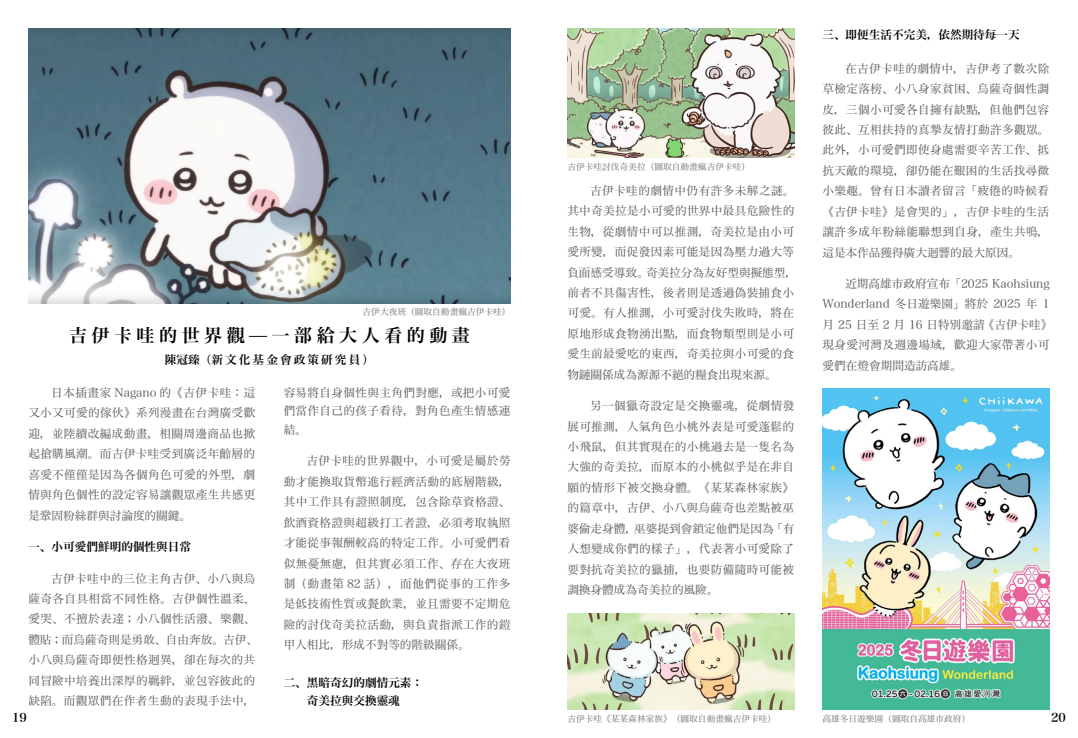
<style>
.page{position:relative;width:1078px;height:738px;background:#fff}
.page>*{position:absolute;margin:0;border:0;box-sizing:border-box;transform-origin:0 0}
.t1{font:18px "Hira Min Pro W6";letter-spacing:.25em;color:#000}
.t2{font:12px "Hira Min Pro N W6";color:#000}
.t3{font:11.6px/20.4px "Hira Min Pro W3";letter-spacing:.03em;color:#595757;text-align:justify}
.t4{font:11.6px/20.4px "Hira Min Pro W3";color:#595757}
.t5{font:11.6px/18.4px "Hira Min Pro W6";color:#000;text-align:center}
.t6{font:11.6px "Hira Min Pro W6";letter-spacing:.18em;color:#000}
.t7{font:8.7px "Hira Min Pro W3";color:#727171}
</style>
<div class="page">
<img style="left:28px;top:28px;width:482px;height:275px">
<img style="left:822px;top:388px;width:227px;height:321px">
<img style="left:567px;top:28px;width:227px;height:129px">
<img style="left:567px;top:613px;width:227px;height:96px">
<p class="t7" style="left:362px;top:304px;width:149px">吉伊大夜班（圖取自動畫瘋吉伊卡哇）</p>
<h1 class="t1" style="left:69px;top:319px;width:402px">吉伊卡哇的世界觀—一部給大人看的動畫</h1>
<p class="t6" style="left:165px;top:349px;width:210px">陳冠臻（新文化基金會政策研究員）</p>
<p class="t3" style="left:28px;top:381px;width:228px;text-indent:23px">日本插畫家 Nagano 的《吉伊卡哇：這又小又可愛的傢伙》系列漫畫在台灣廣受歡迎，並陸續改編成動畫，相關周邊商品也掀起搶購風潮。而吉伊卡哇受到廣泛年齡層的喜愛不僅僅是因為各個角色可愛的外型，劇情與角色個性的設定容易讓觀眾產生共感更是鞏固粉絲群與討論度的關鍵。</p>
<p class="t3" style="left:283px;top:382px;width:228px;line-height:18.4px">容易將自身個性與主角們對應，或把小可愛們當作自己的孩子看待，對角色產生情感連結。</p>
<p class="t3" style="left:283px;top:449px;width:228px;text-indent:23px">吉伊卡哇的世界觀中，小可愛是屬於勞動才能換取貨幣進行經濟活動的底層階級，其中工作具有證照制度，包含除草資格證、飲酒資格證與超級打工者證，必須考取執照才能從事報酬較高的特定工作。小可愛們看似無憂無慮，但其實必須工作、存在大夜班制（動畫第 82 話），而他們從事的工作多是低技術性質或餐飲業，並且需要不定期危險的討伐奇美拉活動，與負責指派工作的鎧甲人相比，形成不對等的階級關係。</p>
<p class="t5" style="left:28px;top:536px;width:164px">一、小可愛們鮮明的個性與日常</p>
<p class="t3" style="left:28px;top:566px;width:231px;text-align:left;text-indent:23px">吉伊卡哇中的三位主角吉伊、小八與烏薩奇各自具相當不同性格。吉伊個性溫柔、愛哭、不擅於表達；小八個性活潑、樂觀、體貼；而烏薩奇則是勇敢、自由奔放。吉伊、小八與烏薩奇即便性格迥異，卻在每次的共同冒險中培養出深厚的羈絆，並包容彼此的缺陷。而觀眾們在作者生動的表現手法中，</p>
<p class="t5" style="left:283px;top:671px;width:141px">二、黑暗奇幻的劇情元素：奇美拉與交換靈魂</p>
<p class="t7" style="left:567px;top:159px;width:184px">吉伊卡哇討伐奇美拉（圖取自動畫瘋吉伊卡哇）</p>
<p class="t3" style="left:567px;top:179px;width:231px;text-align:left;text-indent:23px">吉伊卡哇的劇情中仍有許多未解之謎。其中奇美拉是小可愛的世界中最具危險性的生物，從劇情中可以推測，奇美拉是由小可愛所變，而促發因素可能是因為壓力過大等負面感受導致。奇美拉分為友好型與擬態型，前者不具傷害性，後者則是透過偽裝捕食小可愛。有人推測，小可愛討伐失敗時，將在原地形成食物湧出點，而食物類型則是小可愛生前最愛吃的東西，奇美拉與小可愛的食物鏈關係成為源源不絕的糧食出現來源。</p>
<p class="t3" style="left:567px;top:394px;width:228px;text-indent:23px">另一個獵奇設定是交換靈魂，從劇情發展可推測，人氣角色小桃外表是可愛蓬鬆的小飛鼠，但其實現在的小桃過去是一隻名為大強的奇美拉，而原本的小桃似乎是在非自願的情形下被交換身體。《某某森林家族》的篇章中，吉伊、小八與烏薩奇也差點被巫婆偷走身體，巫婆提到會鎖定他們是因為「有人想變成你們的樣子」，代表著小可愛除了要對抗奇美拉的獵捕，也要防備隨時可能被調換身體成為奇美拉的風險。</p>
<p class="t5" style="left:822px;top:24px;width:198px">三、即便生活不完美，依然期待每一天</p>
<p class="t3" style="left:822px;top:57px;width:228px;text-indent:23px">在吉伊卡哇的劇情中，吉伊考了數次除草檢定落榜、小八身家貧困、烏薩奇個性調皮，三個小可愛各自擁有缺點，但他們包容彼此、互相扶持的真摯友情打動許多觀眾。此外，小可愛們即使身處需要辛苦工作、抵抗天敵的環境，卻仍能在艱困的生活找尋微小樂趣。曾有日本讀者留言「疲倦的時候看《吉伊卡哇》是會哭的」，吉伊卡哇的生活讓許多成年粉絲能聯想到自身，產生共鳴，這是本作品獲得廣大迴響的最大原因。</p>
<p class="t4" style="left:822px;top:272px;width:231px;text-indent:23px">近期高雄市政府宣布「2025 Kaohsiung<br>Wonderland 冬日遊樂園」將於 2025 年 1月 25 日至 2 月 16 日特別邀請《吉伊卡哇》現身愛河灣及週邊場域，歡迎大家帶著小可愛們在燈會期間造訪高雄。</p>
<p class="t2" style="left:12px;top:706px;width:16px">19</p>
<p class="t2" style="left:1050px;top:706px;width:16px">20</p>
<p class="t7" style="left:567px;top:710px;width:210px">吉伊卡哇《某某森林家族》（圖取自動畫瘋吉伊卡哇）</p>
<p class="t7" style="left:822px;top:710px;width:149px">高雄冬日遊樂園（圖取自高雄市政府）</p>
</div>
